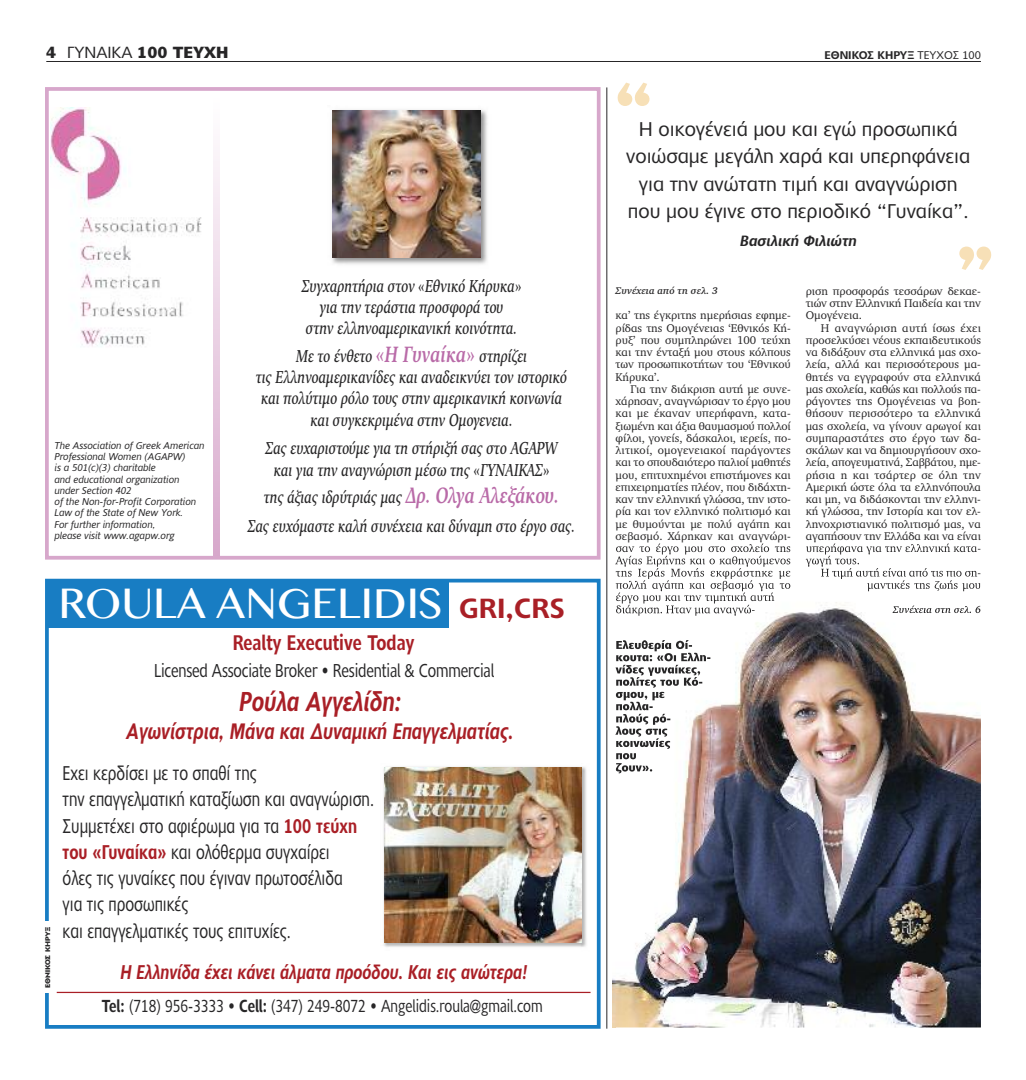
<style>
.page{position:relative;width:1026px;height:1080px;background:#fff}
.page>*{position:absolute;margin:0;border:0;box-sizing:border-box;transform-origin:0 0}
.t1{font:900 55.38px "Eracles Roman";color:#f7e0b7}
.t2{font:42.75px "Gurmukhi MN";color:#fff}
.t3{font:italic 700 27.5px "Eracles";color:#a91f26;scale:.8 1}
.t4{font:italic 700 22.5px "Eracles";color:#a91f26;scale:.8 1}
.t5{font:700 21.25px "Eracles Roman";letter-spacing:.005em;color:#a91f26;scale:.8 1}
.t6{font:600 20px/26.2px "Eracles Roman";color:#272627;scale:.78 1}
.t7{font:600 20px/27.5px "Eracles Roman";color:#272627;text-align:center}
.t8{font:italic 700 20px "Eracles";color:#a91f26;scale:.8 1}
.t9{font:600 18.75px "Eracles Roman";letter-spacing:-.01em;color:#272627;scale:.8 1}
.t10{font:italic 600 17.5px/21.2px "Vanessa";color:#272627;text-align:center}
.t11{font:600 17.5px "Eracles Roman";color:#272627;scale:.8 1}
.t12{font:800 16.25px "Eracles Roman";color:#272627}
.t13{font:italic 700 15px "Eracles";color:#272627}
.t14{font:11.5px/12.2px "Herald Roman";color:#272627;text-align:justify}
.t15{font:700 11.25px "Eracles Roman";color:#272627}
.t16{font:italic 600 10px/11.2px "Eracles";color:#272627}
.t17{font:italic 600 10px "Herald";color:#272627}
.t18{font:6.62px "N Heading 21 November 2003 Roman";color:#272627;scale:1.13 1}
.s1{font-weight:600}
.s2{font-weight:700;font-size:22.5px;color:#b96ba8}
.s3{font-family:"Eracles Roman";font-weight:700;font-size:27.88px;color:#a91f26}
.s4{font-weight:700;color:#a91f26}
.s5{font-weight:700}
</style>
<div class="page">
<hr style="left:46px;top:61px;width:934px;height:1px;background:#272627">
<div style="left:48px;top:582px;width:401px;height:46px;background:#187dc3"></div>
<div style="left:45px;top:579px;width:555px;height:450px;border:4px solid #187dc3"></div>
<div style="left:45px;top:921px;width:5px;height:72px;background:#fff"></div>
<img style="left:383px;top:766px;width:204px;height:181px">
<img style="left:384px;top:768px;width:197px;height:175px">
<hr style="left:57px;top:992px;width:533px;height:1px;background:#a91f26">
<svg style="left:213px;top:150px;width:7px;height:405px;background:#e8cee1"></svg>
<div style="left:45px;top:87px;width:555px;height:473px;border:4px solid #d7a7cb"></div>
<img style="left:332px;top:109px;width:156px;height:156px">
<img style="left:332px;top:110px;width:148px;height:148px">
<img style="left:51px;top:107px;width:151px;height:240px">
<img style="left:612px;top:543px;width:368px;height:485px">
<img style="left:615px;top:544px;width:103px;height:11px">
<img style="left:615px;top:556px;width:84px;height:23px">
<img style="left:615px;top:580px;width:101px;height:11px">
<img style="left:615px;top:593px;width:96px;height:11px">
<img style="left:615px;top:605px;width:88px;height:11px">
<img style="left:805px;top:544px;width:88px;height:11px">
<img style="left:805px;top:556px;width:53px;height:11px">
<img style="left:820px;top:568px;width:92px;height:11px">
<img style="left:866px;top:580px;width:80px;height:11px">
<img style="left:892px;top:606px;width:58px;height:7px">
<img style="left:615px;top:641px;width:105px;height:136px">
<img style="left:622px;top:640px;width:67px;height:1px">
<img style="left:616px;top:641px;width:75px;height:10px">
<img style="left:616px;top:655px;width:47px;height:6px">
<svg style="left:664px;top:653px;width:8px;height:8px"></svg>
<img style="left:673px;top:653px;width:37px;height:8px">
<img style="left:615px;top:665px;width:84px;height:11px">
<img style="left:616px;top:677px;width:86px;height:11px">
<img style="left:615px;top:692px;width:49px;height:8px">
<img style="left:616px;top:702px;width:36px;height:8px">
<img style="left:616px;top:714px;width:54px;height:11px">
<img style="left:615px;top:726px;width:52px;height:11px">
<img style="left:616px;top:738px;width:53px;height:11px">
<img style="left:616px;top:753px;width:19px;height:6px">
<img style="left:615px;top:763px;width:37px;height:10px">
<hr style="left:606px;top:87px;width:1px;height:942px;background:#272627">
<h3 class="t12" style="left:46px;top:46px;width:184px">4 <span class="s1">ΓΥΝΑΙΚΑ</span> 100 ΤΕΥΧΗ</h3>
<p class="t15" style="left:824px;top:48px;width:158px">ΕΘΝΙΚΟΣ ΚΗΡΥΞ <span class="s1">ΤΕΥΧΟΣ 100</span></p>
<h1 class="t1" style="left:615px;top:70px;width:37px">“</h1>
<p class="t16" style="left:55px;top:440px;width:151px">The Association of Greek American<br>Professional Women (AGAPW)<br>is a 501(c)(3) charitable<br>and educational organization under Section 402<br>of the Non-for-Profit Corporation<br>Law of the State of New York.<br>For further information,<br>please visit www.agapw.org</p>
<h3 class="t10" style="left:302px;top:275px;width:221px">Συγχαρητήρια στον «Εθνικό Κήρυκα» για την τεράστια προσφορά του<br>στην ελληνοαμερικανική κοινότητα.</h3>
<h3 class="t10" style="left:256px;top:345px;width:312px">Με το ένθετο <span class="s2">«Η Γυναίκα»</span> στηρίζει<br>τις Ελληνοαμερικανίδες και αναδεικνύει τον ιστορικό και πολύτιμο ρόλο τους στην αμερικανική κοινωνία και συγκεκριμένα στην Ομογενεια.</h3>
<h3 class="t10" style="left:265px;top:438px;width:293px">Σας ευχαριστούμε για τη στήριξή σας στο AGAPW και για την αναγνώριση μέσω της «ΓΥΝΑΙΚΑΣ»</h3>
<h3 class="t10" style="left:248px;top:483px;width:329px;line-height:28.8px">της άξιας ιδρύτριάς μας <span class="s2">Δρ. Ολγα Αλεξάκου.<br></span>Σας ευχόμαστε καλή συνέχεια και δύναμη στο έργο σας.</h3>
<h2 class="t2" style="left:58px;top:580px;width:507px">ROULA ANGELIDIS <span class="s3">GRI,CRS</span></h2>
<h3 class="t5" style="left:233px;top:630px;width:228px">Realty Executive Today</h3>
<h3 class="t9" style="left:154px;top:659px;width:426px">Licensed Associate Broker • Residential &amp; Commercial</h3>
<p class="t18" style="left:44px;top:988px;width:56px;rotate:-90deg">a b</p>
<h3 class="t3" style="left:239px;top:686px;width:204px">Ρούλα Αγγελίδη:</h3>
<h3 class="t4" style="left:126px;top:718px;width:485px">Αγωνίστρια, Μάνα και Δυναμική Επαγγελματίας.</h3>
<p class="t6" style="left:63px;top:760px;width:400px">Eχει κερδίσει με το σπαθί της<br>την επαγγελματική καταξίωση και αναγνώριση.<br>Συμμετέχει στο αφιέρωμα για τα <span class="s4">100 τεύχη του «Γυναίκα»</span> και ολόθερμα συγχαίρει<br>όλες τις γυναίκες που έγιναν πρωτοσέλιδα<br>για τις προσωπικές<br>και επαγγελματικές τους επιτυχίες.</p>
<h3 class="t8" style="left:120px;top:961px;width:510px">Η Ελληνίδα έχει κάνει άλματα προόδου. Και εις ανώτερα!</h3>
<h3 class="t11" style="left:102px;top:996px;width:552px"><span class="s5">Tel:</span> (718) 956-3333 • <span class="s5">Cell:</span> (347) 249-8072 • Angelidis.roula@gmail.com</h3>
<h3 class="t7" style="left:626px;top:115px;width:345px">H οικογένειά μου και εγώ προσωπικά νοιώσαμε μεγάλη χαρά και υπερηφάνεια για την ανώτατη τιμή και αναγνώριση που μου έγινε στο περιοδικό “Γυναίκα”.</h3>
<h3 class="t13" style="left:739px;top:232px;width:118px">Βασιλική Φιλιώτη</h3>
<h1 class="t1" style="left:992px;top:282px;width:37px;rotate:-180deg">“</h1>
<p class="t17" style="left:615px;top:285px;width:104px">Συνέχεια από τη σελ. 3</p>
<p class="t14" style="left:615px;top:309px;width:177px">κα’ της έγκριτης ημερήσιας εφημε&shy;ρίδας της Ομογένειας ‘Εθνικός Κή&shy;ρυξ’ που συμπληρώνει 100 τεύχη και την ένταξή μου στους κόλπους των προσωπικοτήτων του ‘Εθνικού Κήρυκα’.</p>
<p class="t14" style="left:615px;top:383px;width:177px;text-indent:15px">Για την διάκριση αυτή με συνε&shy;χάρησαν, αναγνώρισαν το έργο μου και με έκαναν υπερήφανη, κατα&shy;ξιωμένη και άξια θαυμασμού πολλοί φίλοι, γονείς, δάσκαλοι, ιερείς, πο&shy;λιτικοί, ομογενειακοί παράγοντες και το σπουδαιότερο παλιοί μαθητές μου, επιτυχημένοι επιστήμονες και επιχειρηματίες πλέον, που διδάχτη&shy;καν την ελληνική γλώσσα, την ιστο&shy;ρία και τον ελληνικό πολιτισμό και με θυμούνται με πολύ αγάπη και σεβασμό. Χάρηκαν και αναγνώρι-</p>
<p class="t14" style="left:805px;top:285px;width:177px">ριση προσφοράς τεσσάρων δεκαε&shy;τιών στην Ελληνική Παιδεία και την Ομογένεια.</p>
<p class="t14" style="left:805px;top:321px;width:177px;text-indent:15px">Η αναγνώριση αυτή ίσως έχει προσελκύσει νέους εκπαιδευτικούς να διδάξουν στα ελληνικά μας σχο&shy;λεία, αλλά και περισσότερους μα&shy;θητές να εγγραφούν στα ελληνικά μας σχολεία, καθώς και πολλούς πα&shy;ράγοντες της Ομογένειας να βοη&shy;θήσουν περισσότερο τα ελληνικά μας σχολεία, να γίνουν αρωγοί και συμπαραστάτες στο έργο των δα&shy;σκάλων και να δημιουργήσουν σχο&shy;λεία, απογευματινά, Σαββάτου, ημε&shy;ρήσια η και τσάρτερ σε όλη την Αμερική ώστε όλα τα ελληνόπουλα και μη, να διδάσκονται την ελληνι&shy;κή γλώσσα, την Ιστορία και τον ελ&shy;ληνοχριστιανικό πολιτισμό μας, να αγαπήσουν την Ελλάδα και να είναι</p>
</div>
